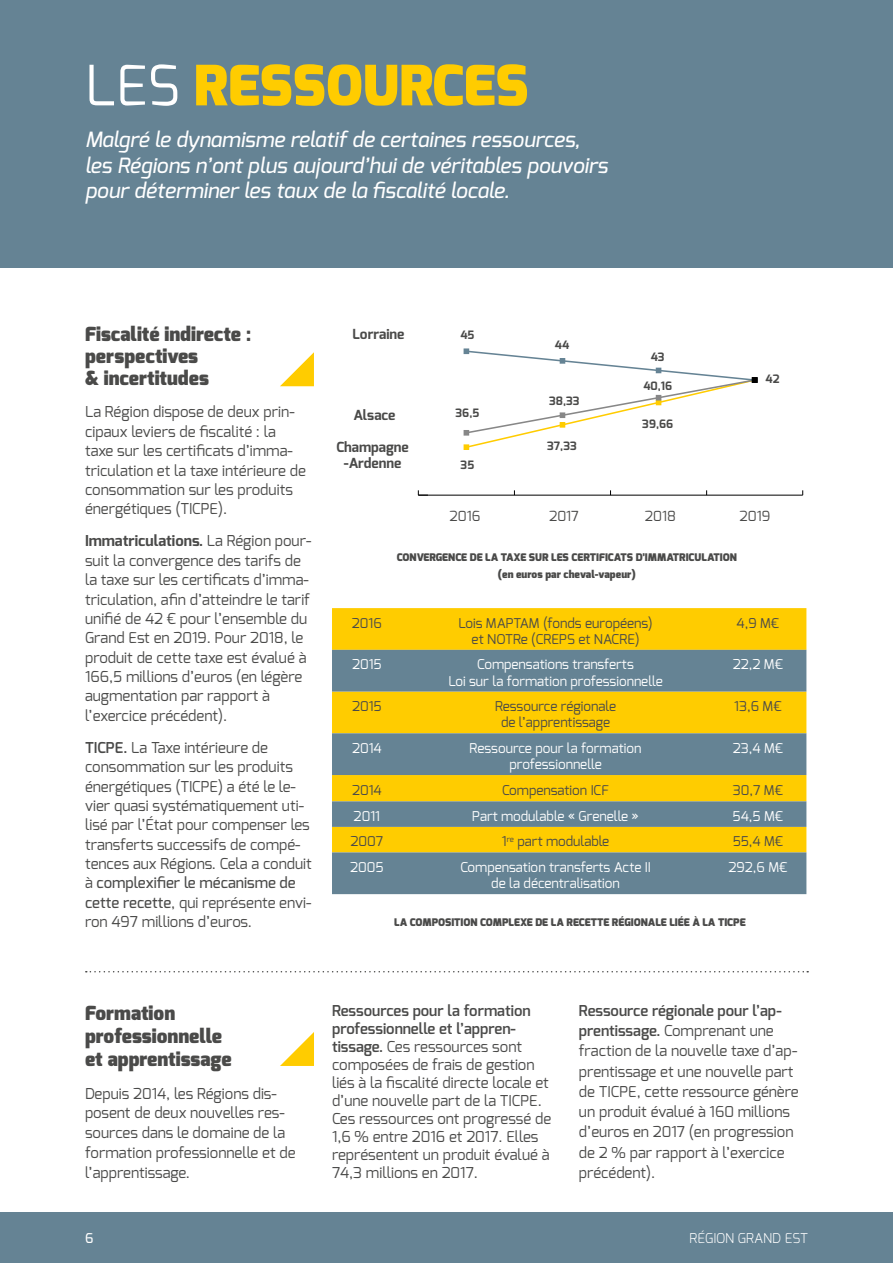
<style>
.page{position:relative;width:893px;height:1263px;background:#fff}
.page>*{position:absolute;margin:0;border:0;box-sizing:border-box;transform-origin:0 0}
.t1{font:900 55.5px "Exo";color:#fc0}
.t2{font:italic 500 21px/25.2px "Exo";color:#fff}
.t3{font:900 19.5px/22.4px "Exo";color:#4a4a49}
.t4{font:15px/19.4px "Exo";color:#4a4a49}
.t5{font:700 13.8px/16.6px "Exo";color:#4a4a49;text-align:center}
.t6{font:13.8px "Exo";color:#4a4a49}
.t7{font:13.5px/16.2px "Exo";color:#fff;text-align:center}
.t8{font:13.5px/16.2px "Exo";color:#4a4a49;text-align:center}
.t9{font:300 13.5px "Exo";color:#fff}
.t10{font:500 13.5px "Exo";color:#fff}
.t11{font:700 11.55px "Exo";color:#4a4a49}
.t12{font:900 10.5px/16.8px "Exo";color:#4a4a49;text-align:center}
.s1{font-weight:400;color:#fff}
.s2{font-weight:700}
.s3{font-weight:600}
.s4{font-weight:500}
</style>
<div class="page">
<div style="left:0;top:1212px;width:893px;height:51px;background:#658394"></div>
<div style="left:0;top:0;width:893px;height:268px;background:#658394"></div>
<hr style="left:418px;top:495px;width:385px;height:1px;background:#000">
<svg style="left:418px;top:490px;width:10px;height:6px"></svg>
<svg style="left:464px;top:349px;width:293px;height:101px"></svg>
<svg style="left:280px;top:1032px;width:34px;height:34px"></svg>
<svg style="left:86px;top:971px;width:722px;height:1px"></svg>
<div style="left:332px;top:608px;width:474px;height:42px;background:#fc0"></div>
<svg style="left:332px;top:650px;width:474px;height:244px;background:#a09f5c"></svg>
<svg style="left:280px;top:352px;width:34px;height:34px"></svg>
<h1 class="t1" style="left:85px;top:50px;width:445px"><span class="s1">LES</span> RESSOURCES</h1>
<h2 class="t2" style="left:85px;top:127px;width:524px">Malgré le dynamisme relatif de certaines ressources, les Régions n’ont plus aujourd’hui de véritables pouvoirs pour déterminer les taux de la fiscalité locale.</h2>
<h3 class="t3" style="left:85px;top:323px;width:168px">Fiscalité indirecte : perspectives<br>&amp; incertitudes</h3>
<p class="t4" style="left:85px;top:402px;width:222px">La Région dispose de deux prin&shy;cipaux leviers de fiscalité : la taxe sur les certificats d’imma&shy;triculation et la taxe intérieure de consommation sur les produits énergétiques (TICPE).</p>
<p class="t4" style="left:85px;top:531px;width:228px"><span class="s2">Immatriculations.</span> La Région pour&shy;suit la convergence des tarifs de la taxe sur les certificats d’imma&shy;triculation, afin d’atteindre le tarif unifié de 42 € pour l’ensemble du<br>Grand Est en 2019. Pour 2018, le produit de cette taxe est évalué à<br>166,5 millions d’euros (en légère augmentation par rapport à l’exercice précédent).</p>
<p class="t4" style="left:85px;top:738px;width:228px"><span class="s3">TICPE.</span> La Taxe intérieure de consommation sur les produits énergétiques (TICPE) a été le le&shy;vier quasi systématiquement uti&shy;lisé par l’État pour compenser les transferts successifs de compé&shy;tences aux Régions. Cela a conduit à <span class="s4">complexifier le mécanisme de cette recette</span>, qui représente envi&shy;ron 497 millions d’euros.</p>
<p class="t5" style="left:352px;top:326px;width:54px">Lorraine</p>
<p class="t11" style="left:460px;top:327px;width:16px">45</p>
<p class="t11" style="left:555px;top:338px;width:16px">44</p>
<p class="t11" style="left:651px;top:350px;width:15px">43</p>
<p class="t11" style="left:643px;top:379px;width:30px">40,16</p>
<p class="t11" style="left:766px;top:372px;width:15px">42</p>
<p class="t11" style="left:549px;top:393px;width:32px">38,33</p>
<p class="t5" style="left:353px;top:407px;width:44px">Alsace</p>
<p class="t11" style="left:456px;top:405px;width:25px">36,5</p>
<p class="t11" style="left:642px;top:416px;width:32px">39,66</p>
<p class="t5" style="left:336px;top:438px;width:74px">Champagne -Ardenne</p>
<p class="t11" style="left:461px;top:457px;width:15px">35</p>
<p class="t11" style="left:547px;top:438px;width:31px">37,33</p>
<p class="t6" style="left:449px;top:507px;width:32px">2016</p>
<p class="t6" style="left:549px;top:507px;width:31px">2017</p>
<p class="t6" style="left:645px;top:507px;width:33px">2018</p>
<p class="t6" style="left:739px;top:507px;width:32px">2019</p>
<p class="t12" style="left:397px;top:549px;width:341px">CONVERGENCE DE LA TAXE SUR LES CERTIFICATS D’IMMATRICULATION (en euros par cheval-vapeur)</p>
<p class="t8" style="left:352px;top:615px;width:32px">2016</p>
<p class="t8" style="left:458px;top:615px;width:196px">Lois MAPTAM (fonds européens) et NOTRe (CREPS et NACRE)</p>
<p class="t8" style="left:737px;top:615px;width:44px">4,9 M€</p>
<p class="t7" style="left:352px;top:656px;width:31px">2015</p>
<p class="t7" style="left:448px;top:656px;width:216px">Compensations transferts<br>Loi sur la formation professionnelle</p>
<p class="t7" style="left:733px;top:656px;width:52px">22,2 M€</p>
<p class="t8" style="left:352px;top:698px;width:31px">2015</p>
<p class="t8" style="left:495px;top:698px;width:122px">Ressource régionale de l’apprentissage</p>
<p class="t8" style="left:734px;top:698px;width:49px">13,6 M€</p>
<p class="t7" style="left:352px;top:740px;width:31px">2014</p>
<p class="t7" style="left:470px;top:740px;width:173px">Ressource pour la formation professionnelle</p>
<p class="t7" style="left:733px;top:740px;width:52px">23,4 M€</p>
<p class="t8" style="left:352px;top:781px;width:31px">2014</p>
<p class="t8" style="left:502px;top:781px;width:108px">Compensation ICF</p>
<p class="t8" style="left:733px;top:781px;width:52px">30,7 M€</p>
<p class="t7" style="left:354px;top:808px;width:28px">2011</p>
<p class="t7" style="left:472px;top:808px;width:168px">Part modulable « Grenelle »</p>
<p class="t7" style="left:733px;top:808px;width:52px">54,5 M€</p>
<p class="t8" style="left:350px;top:833px;width:34px">2007</p>
<p class="t8" style="left:502px;top:833px;width:109px">1<sup>re</sup> part modulable</p>
<p class="t8" style="left:733px;top:833px;width:52px">55,4 M€</p>
<p class="t7" style="left:350px;top:859px;width:35px">2005</p>
<p class="t7" style="left:460px;top:859px;width:192px">Compensation transferts Acte II de la décentralisation</p>
<p class="t7" style="left:728px;top:859px;width:61px">292,6 M€</p>
<p class="t12" style="left:394px;top:914px;width:353px">LA COMPOSITION COMPLEXE DE LA RECETTE RÉGIONALE LIÉE À LA TICPE</p>
<h3 class="t3" style="left:85px;top:1002px;width:148px;line-height:22.8px">Formation professionnelle et apprentissage</h3>
<p class="t4" style="left:85px;top:1083px;width:212px;line-height:19.8px">Depuis 2014, les Régions dis&shy;posent de deux nouvelles res&shy;sources dans le domaine de la formation professionnelle et de l’apprentissage.</p>
<p class="t4" style="left:332px;top:1001px;width:221px;line-height:18px"><span class="s3">Ressources pour la formation professionnelle et l’appren&shy;tissage.</span> Ces ressources sont composées de frais de gestion liés à la fiscalité directe locale et d’une nouvelle part de la TICPE.<br>Ces ressources ont progressé de<br>1,6 % entre 2016 et 2017. Elles représentent un produit évalué à<br>74,3 millions en 2017.</p>
<p class="t4" style="left:579px;top:1000px;width:221px;line-height:20.2px"><span class="s3">Ressource régionale pour l’ap&shy;prentissage.</span> Comprenant une fraction de la nouvelle taxe d’ap&shy;prentissage et une nouvelle part de TICPE, cette ressource génère un produit évalué à 160 millions d’euros en 2017 (en progression de 2 % par rapport à l’exercice précédent).</p>
<p class="t10" style="left:85px;top:1229px;width:10px">6</p>
<p class="t9" style="left:689px;top:1229px;width:120px">RÉGION GRAND EST</p>
</div>
